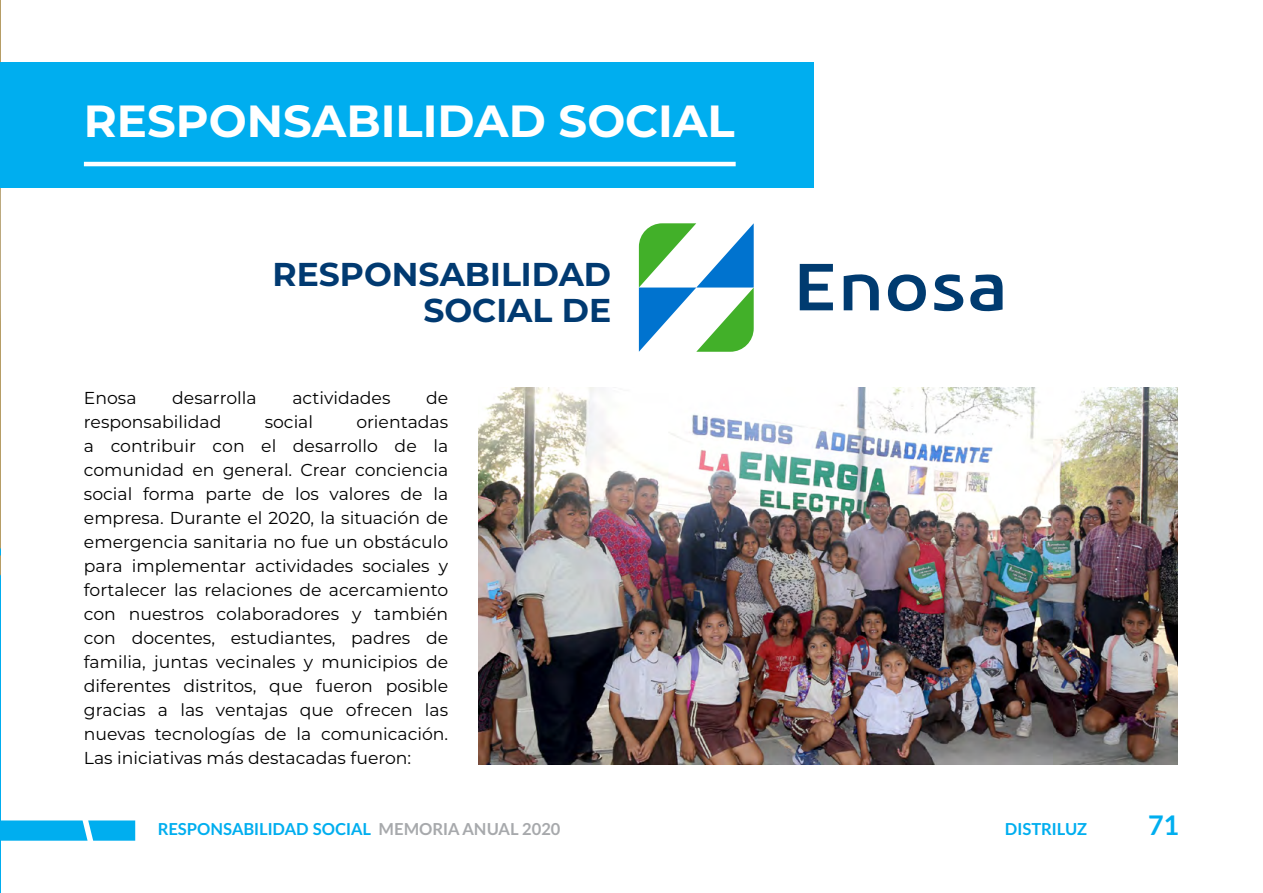
<style>
.page{position:relative;width:1263px;height:893px;background:#fff}
.page>*{position:absolute;margin:0;border:0;box-sizing:border-box;transform-origin:0 0}
.t1{font:700 45px "Montserrat";color:#fff}
.t2{font:700 33px/36px "Montserrat";color:#013a71;text-align:right}
.t3{font:700 27px "Lato";color:#00aeef}
.t4{font:17.25px/24px "Montserrat";color:#000;text-align:justify}
.t5{font:700 16.5px "Lato";color:#00aeef}
.s1{color:#a7a9ac}
</style>
<div class="page">
<img style="left:0;top:0;width:1px;height:893px">
<div style="left:0;top:62px;width:814px;height:125px;background:#00aeef"></div>
<hr style="left:84px;top:162px;width:652px;height:4px;background:#fff">
<svg style="left:800px;top:264px;width:33px;height:46px"></svg>
<svg style="left:844px;top:274px;width:35px;height:36px"></svg>
<svg style="left:888px;top:274px;width:38px;height:37px"></svg>
<svg style="left:934px;top:274px;width:29px;height:37px"></svg>
<svg style="left:970px;top:274px;width:32px;height:37px"></svg>
<svg style="left:639px;top:223px;width:115px;height:129px"></svg>
<svg style="left:0;top:820px;width:135px;height:21px;background:#13b4f0"></svg>
<img style="left:478px;top:388px;width:700px;height:376px">
<h1 class="t1" style="left:84px;top:89px;width:652px">RESPONSABILIDAD SOCIAL</h1>
<h2 class="t2" style="left:272px;top:254px;width:340px">RESPONSABILIDAD<br>SOCIAL DE</h2>
<p class="t4" style="left:84px;top:386px;width:54px">Enosa</p>
<p class="t4" style="left:172px;top:386px;width:86px">desarrolla</p>
<p class="t4" style="left:292px;top:386px;width:100px">actividades</p>
<p class="t4" style="left:426px;top:386px;width:24px">de</p>
<p class="t4" style="left:84px;top:410px;width:139px">responsabilidad</p>
<p class="t4" style="left:265px;top:410px;width:50px">social</p>
<p class="t4" style="left:84px;top:410px;width:366px;text-indent:272px">orientadas a contribuir con el desarrollo de la comunidad en general. Crear conciencia social forma parte de los valores de la empresa. Durante el 2020, la situación de emergencia sanitaria no fue un obstáculo para implementar actividades sociales y fortalecer las relaciones de acercamiento con nuestros colaboradores y también con docentes, estudiantes, padres de familia, juntas vecinales y municipios de diferentes distritos, que fueron posible gracias a las ventajas que ofrecen las nuevas tecnologías de la comunicación.<br>Las iniciativas más destacadas fueron:</p>
<p class="t5" style="left:158px;top:817px;width:404px">RESPONSABILIDAD SOCIAL <span class="s1">MEMORIA ANUAL 2020</span></p>
<p class="t5" style="left:1005px;top:817px;width:84px">DISTRILUZ</p>
<h3 class="t3" style="left:1148px;top:806px;width:33px">71</h3>
</div>
